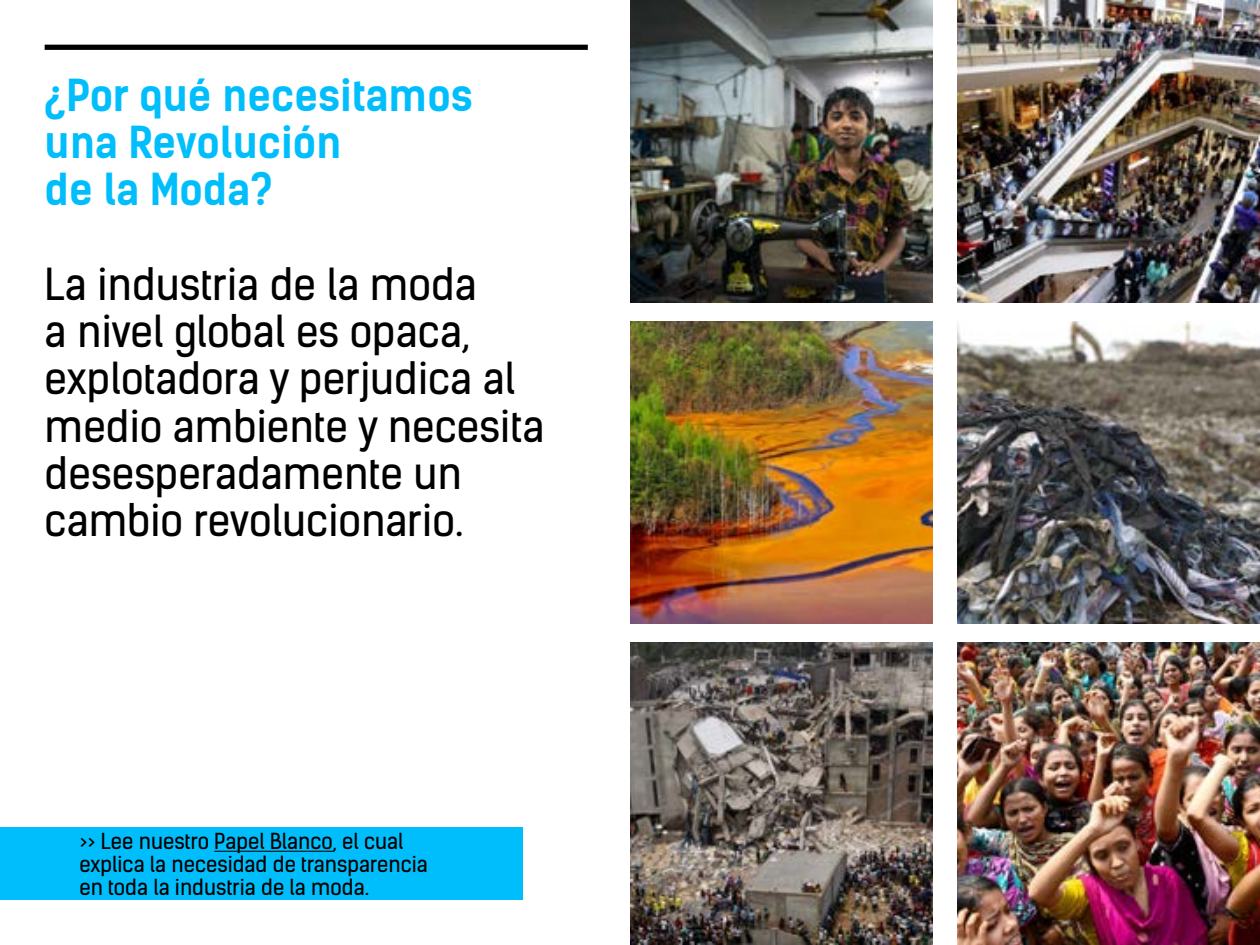
<style>
.page{position:relative;width:1260px;height:945px;background:#fff}
.page>*{position:absolute;margin:0;border:0;box-sizing:border-box;transform-origin:0 0}
.t1{font:42px/47.2px "Kelson Sans";color:#000}
.t2{font:700 42px/47.2px "Kelson Sans";color:#00befc}
.t3{font:21px/22.8px "Kelson Sans";color:#000}
</style>
<div class="page">
<div style="left:45px;top:45px;width:543px;height:5px;background:#000"></div>
<img style="left:630px;top:0;width:302px;height:303px">
<img style="left:630px;top:321px;width:302px;height:303px">
<img style="left:630px;top:642px;width:302px;height:303px">
<img style="left:958px;top:0;width:302px;height:303px">
<div style="left:0;top:827px;width:522px;height:73px;background:#00befc"></div>
<hr style="left:214px;top:851px;width:119px;height:1px;background:#000">
<img style="left:958px;top:642px;width:302px;height:303px">
<img style="left:958px;top:321px;width:302px;height:303px">
<p class="t2" style="left:45px;top:72px;width:430px">¿Por qué necesitamos una Revolución<br>de la Moda?</p>
<p class="t1" style="left:45px;top:261px;width:501px">La industria de la moda<br>a nivel global es opaca, explotadora y perjudica al medio ambiente y necesita desesperadamente un cambio revolucionario.</p>
<p class="t3" style="left:79px;top:830px;width:350px">&gt;&gt; Lee nuestro Papel Blanco, el cual explica la necesidad de transparencia en toda la industria de la moda.</p>
</div>
